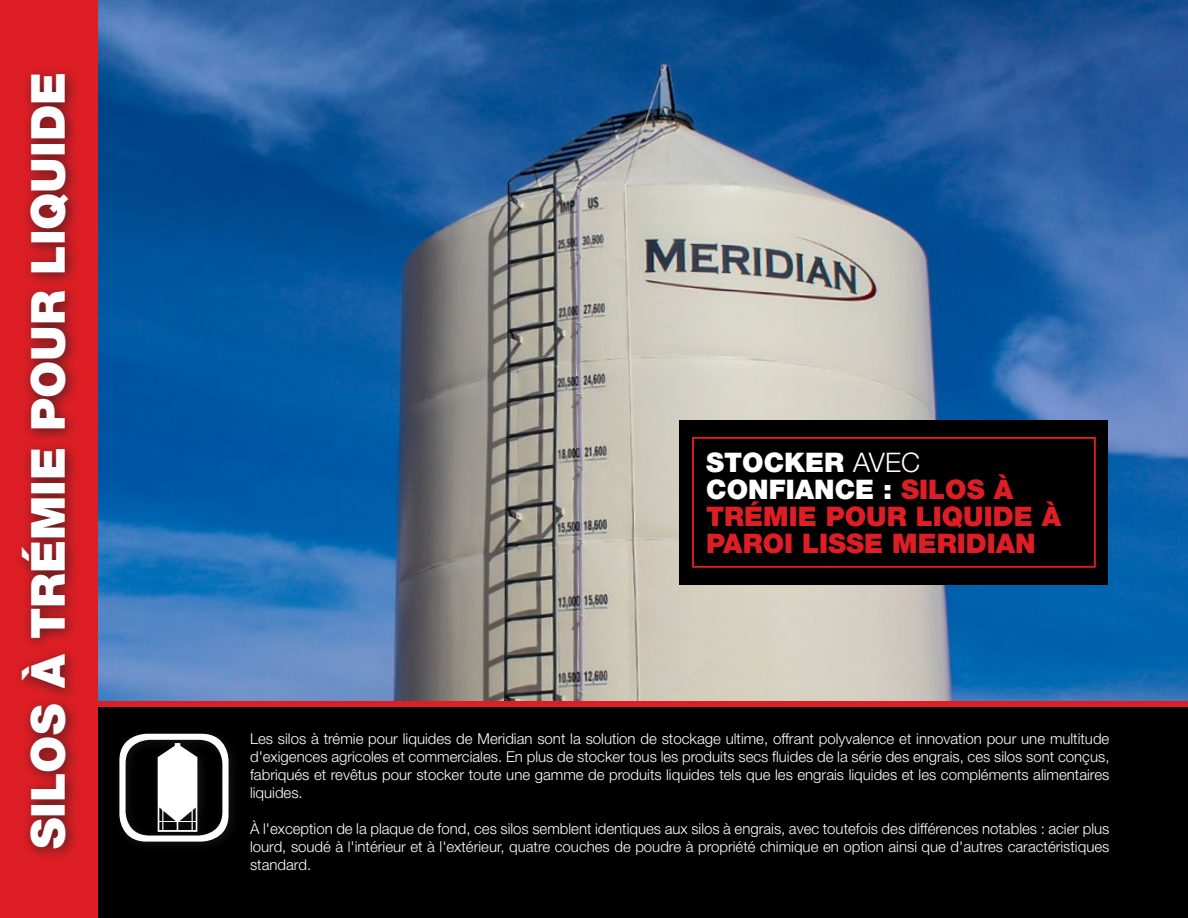
<style>
.page{position:relative;width:1188px;height:918px;background:#fff}
.page>*{position:absolute;margin:0;border:0;box-sizing:border-box;transform-origin:0 0}
.t1{font:900 46.8px "Helvetica Neue LT Std";color:#fff}
.t2{font:900 27px/27px "Helvetica Neue LT Std";color:#de1e25}
.t3{font:300 15px/18px "Helvetica Neue LT Std";color:#fff;text-align:justify}
.s1{color:#fff}
.s2{font-weight:300;color:#fff}
</style>
<div class="page">
<img style="left:98px;top:0;width:1090px;height:701px">
<div style="left:98px;top:704px;width:1090px;height:214px;background:#000"></div>
<svg style="left:119px;top:734px;width:110px;height:108px"></svg>
<hr style="left:159px;top:821px;width:38px;height:1px;background:#fff">
<div style="left:97px;top:701px;width:1091px;height:6px;background:#de1e25"></div>
<div style="left:680px;top:420px;width:428px;height:164px;background:#000"></div>
<div style="left:692px;top:437px;width:404px;height:131px;border:2px solid #de1e25"></div>
<div style="left:0;top:0;width:98px;height:918px;background:#de1e25"></div>
<div style="left:12px;top:65px;width:71px;height:798px;background:#231f20;opacity:.75"></div>
<h1 class="t1" style="left:20px;top:849px;width:779px;rotate:-90deg">SILOS À TRÉMIE POUR LIQUIDE</h1>
<h2 class="t2" style="left:706px;top:449px;width:357px"><span class="s1">STOCKER</span> <span class="s2">AVEC<br></span><span class="s1">CONFIANCE :</span> SILOS À<br>TRÉMIE POUR LIQUIDE À<br>PAROI LISSE MERIDIAN</h2>
<p class="t3" style="left:250px;top:730px;width:861px">Les silos à trémie pour liquides de Meridian sont la solution de stockage ultime, offrant polyvalence et innovation pour une multitude d'exigences agricoles et commerciales. En plus de stocker tous les produits secs fluides de la série des engrais, ces silos sont conçus, fabriqués et revêtus pour stocker toute une gamme de produits liquides tels que les engrais liquides et les compléments alimentaires liquides.</p>
<p class="t3" style="left:250px;top:820px;width:861px">À l'exception de la plaque de fond, ces silos semblent identiques aux silos à engrais, avec toutefois des différences notables : acier plus lourd, soudé à l'intérieur et à l'extérieur, quatre couches de poudre à propriété chimique en option ainsi que d'autres caractéristiques standard.</p>
</div>
